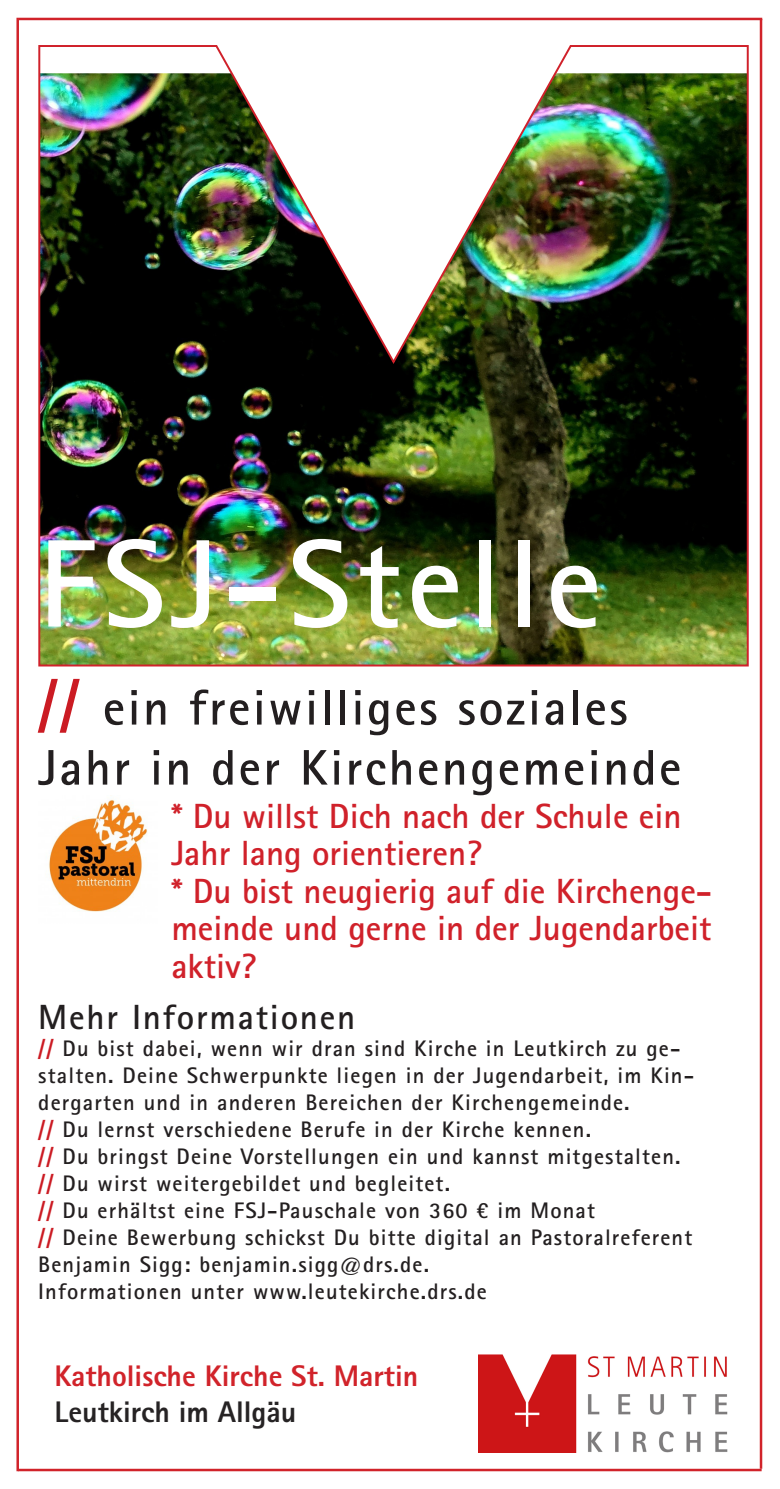
<style>
.page{position:relative;width:780px;height:1489px;background:#fff}
.page>*{position:absolute;margin:0;border:0;box-sizing:border-box;transform-origin:0 0}
.t1{font:700 125px "Rotis Sans Serif Std";letter-spacing:.05em;color:#fff}
.t2{font:700 50px/60px "Rotis Sans Serif Std";letter-spacing:.05em;color:#231f20}
.t3{font:700 35px/37.5px "Rotis Sans Serif Std";color:#d0212a}
.t4{font:700 35px "Rotis Sans Serif Std";letter-spacing:.05em;color:#231f20}
.t5{font:800 29.75px "Rotis Sans Serif Std";color:#d1232a}
.t6{font:800 29.75px "Rotis Sans Serif Std";color:#262324}
.t7{font:700 22.5px/27px "Rotis Sans Serif Std";letter-spacing:.05em;color:#231f20}
.s1{font-size:60px;color:#cb1b23}
.s2{color:#cb1b23}
</style>
<div class="page">
<img style="left:38px;top:45px;width:711px;height:622px">
<img style="left:478px;top:1354px;width:250px;height:98px">
<hr style="left:19px;top:18px;width:743px;height:2px;background:#d1232a">
<hr style="left:16px;top:18px;width:3px;height:1452px;background:#d1232a">
<hr style="left:759px;top:19px;width:3px;height:1449px;background:#d1232a">
<hr style="left:18px;top:1468px;width:743px;height:2px;background:#d1232a">
<img style="left:49px;top:795px;width:99px;height:117px">
<p class="t1" style="left:38px;top:505px;width:565px">FSJ-Stelle</p>
<p class="t2" style="left:38px;top:676px;width:644px"><span class="s1">//</span> ein freiwilliges soziales<br>Jahr in der Kirchengemeinde</p>
<p class="t3" style="left:171px;top:796px;width:512px">* Du willst Dich nach der Schule ein<br>Jahr lang orientieren?</p>
<p class="t3" style="left:171px;top:871px;width:542px;text-align:justify">* Du bist neugierig auf die Kirchenge&shy;meinde und gerne in der Jugendarbeit aktiv?</p>
<p class="t4" style="left:38px;top:994px;width:318px">Mehr Informationen</p>
<p class="t7" style="left:38px;top:1034px;width:657px"><span class="s2">//</span> Du bist dabei, wenn wir dran sind Kirche in Leutkirch zu ge&shy;stalten. Deine Schwerpunkte liegen in der Jugendarbeit, im Kin&shy;dergarten und in anderen Bereichen der Kirchengemeinde.</p>
<p class="t7" style="left:38px;top:1115px;width:655px"><span class="s2">//</span> Du lernst verschiedene Berufe in der Kirche kennen.<br><span class="s2">//</span> Du bringst Deine Vorstellungen ein und kannst mitgestalten. <span class="s2">//</span> Du wirst weitergebildet und begleitet.<br><span class="s2">//</span> Du erhältst eine FSJ-Pauschale von 360 € im Monat<br><span class="s2">//</span> Deine Bewerbung schickst Du bitte digital an Pastoralreferent Benjamin Sigg: benjamin.sigg@drs.de.<br>Informationen unter www.leutekirche.drs.de</p>
<p class="t5" style="left:55px;top:1357px;width:365px">Katholische Kirche St. Martin</p>
<p class="t6" style="left:55px;top:1392px;width:243px">Leutkirch im Allgäu</p>
</div>
